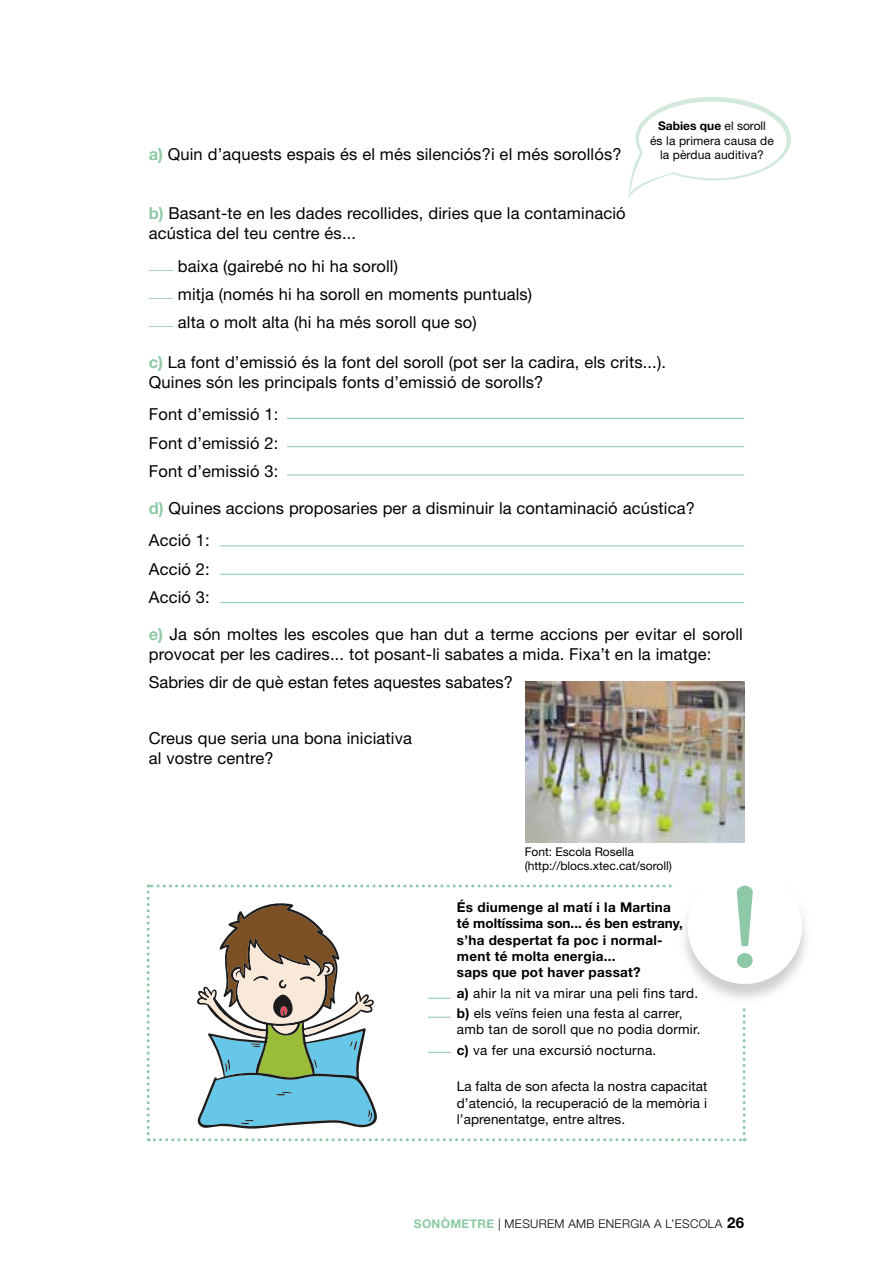
<style>
.page{position:relative;width:893px;height:1263px;background:#fff}
.page>*{position:absolute;margin:0;border:0;box-sizing:border-box;transform-origin:0 0}
.t1{font:16.5px/28.3px "Helvetica Neue LT Std";letter-spacing:.01em;color:#000}
.t2{font:13.5px/20.4px "Helvetica Neue LT Std";letter-spacing:.02em;color:#000}
.t3{font:700 13.5px/16.2px "Helvetica Neue LT Std";letter-spacing:.02em;color:#000}
.t4{font:12px/14.4px "Helvetica Neue LT Std";color:#000;text-align:center}
.t5{font:300 12px "Helvetica Neue LT Std";letter-spacing:.025em;color:#000}
.s1{font-weight:700;color:#8dc9a6}
.s2{font-weight:700}
.s3{font-weight:700;font-size:15px}
</style>
<div class="page">
<img style="left:753px;top:912px;width:53px;height:86px">
<div style="left:688px;top:870px;width:114px;height:114px;background:#fff;border-radius:50%"></div>
<hr style="left:220px;top:546px;width:524px;height:1px;background:#8dc9a6">
<hr style="left:287px;top:418px;width:457px;height:1px;background:#8dc9a6">
<hr style="left:220px;top:574px;width:524px;height:1px;background:#8dc9a6">
<hr style="left:287px;top:446px;width:457px;height:1px;background:#8dc9a6">
<hr style="left:220px;top:602px;width:524px;height:1px;background:#8dc9a6">
<hr style="left:287px;top:475px;width:457px;height:1px;background:#8dc9a6">
<svg style="left:147px;top:884px;width:606px;height:257px"></svg>
<svg style="left:628px;top:97px;width:163px;height:102px"></svg>
<img style="left:525px;top:681px;width:219px;height:161px">
<p class="t1" style="left:149px;top:140px;width:474px"><span class="s1">a)</span> Quin d’aquests espais és el més silenciós?i el més sorollós?</p>
<p class="t4" style="left:650px;top:119px;width:125px"><span class="s2">Sabies que</span> el soroll<br>és la primera causa de la pèrdua auditiva?</p>
<p class="t1" style="left:149px;top:203px;width:478px;line-height:19.8px"><span class="s1">b)</span> Basant-te en les dades recollides, diries que la contaminació acústica del teu centre és...</p>
<p class="t1" style="left:149px;top:251px;width:385px"><sup>___</sup> baixa (gairebé no hi ha soroll)<br><sup>___</sup> mitja (només hi ha soroll en moments puntuals) <sup>___</sup> alta o molt alta (hi ha més soroll que so)</p>
<p class="t1" style="left:149px;top:352px;width:519px;line-height:19.8px"><span class="s1">c)</span> La font d’emissió és la font del soroll (pot ser la cadira, els crits...).<br>Quines són les principals fonts d’emissió de sorolls?</p>
<p class="t1" style="left:149px;top:400px;width:131px;text-align:justify">Font d’emissió 1:<br>Font d’emissió 2:<br>Font d’emissió 3:</p>
<p class="t1" style="left:149px;top:491px;width:548px;line-height:32.5px"><span class="s1">d)</span> Quines accions proposaries per a disminuir la contaminació acústica?<br>Acció 1:</p>
<p class="t1" style="left:149px;top:554px;width:63px">Acció 2:<br>Acció 3:</p>
<p class="t1" style="left:149px;top:624px;width:596px;line-height:19.8px"><span class="s1">e)</span> Ja són moltes les escoles que han dut a terme accions per evitar el soroll provocat per les cadires... tot posant-li sabates a mida. Fixa’t en la imatge:</p>
<p class="t1" style="left:149px;top:668px;width:365px">Sabries dir de què estan fetes aquestes sabates?</p>
<p class="t1" style="left:149px;top:728px;width:265px;line-height:19.8px">Creus que seria una bona iniciativa al vostre centre?</p>
<p class="t4" style="left:525px;top:844px;width:149px;text-align:left">Font: Escola Rosella (http://blocs.xtec.cat/soroll)</p>
<p class="t3" style="left:457px;top:899px;width:227px">És diumenge al matí i la Martina té moltíssima son... és ben estrany, s’ha despertat fa poc i normal&shy;ment té molta energia...<br>saps que pot haver passat?</p>
<p class="t2" style="left:457px;top:982px;width:243px"><span class="s2">a)</span> ahir la nit va mirar una peli fins tard. <span class="s2">b)</span> els veïns feien una festa al carrer,</p>
<p class="t2" style="left:457px;top:1019px;width:245px">amb tan de soroll que no podia dormir. <span class="s2">c)</span> va fer una excursió nocturna.</p>
<p class="t2" style="left:457px;top:1078px;width:252px;line-height:16.2px;text-align:justify">La falta de son afecta la nostra capacitat d’atenció, la recuperació de la memòria i l’aprenentatge, entre altres.</p>
<p class="t5" style="left:414px;top:1216px;width:332px"><span class="s1">SONÒMETRE</span> | MESUREM AMB ENERGIA A L’ESCOLA <span class="s3">26</span></p>
</div>
